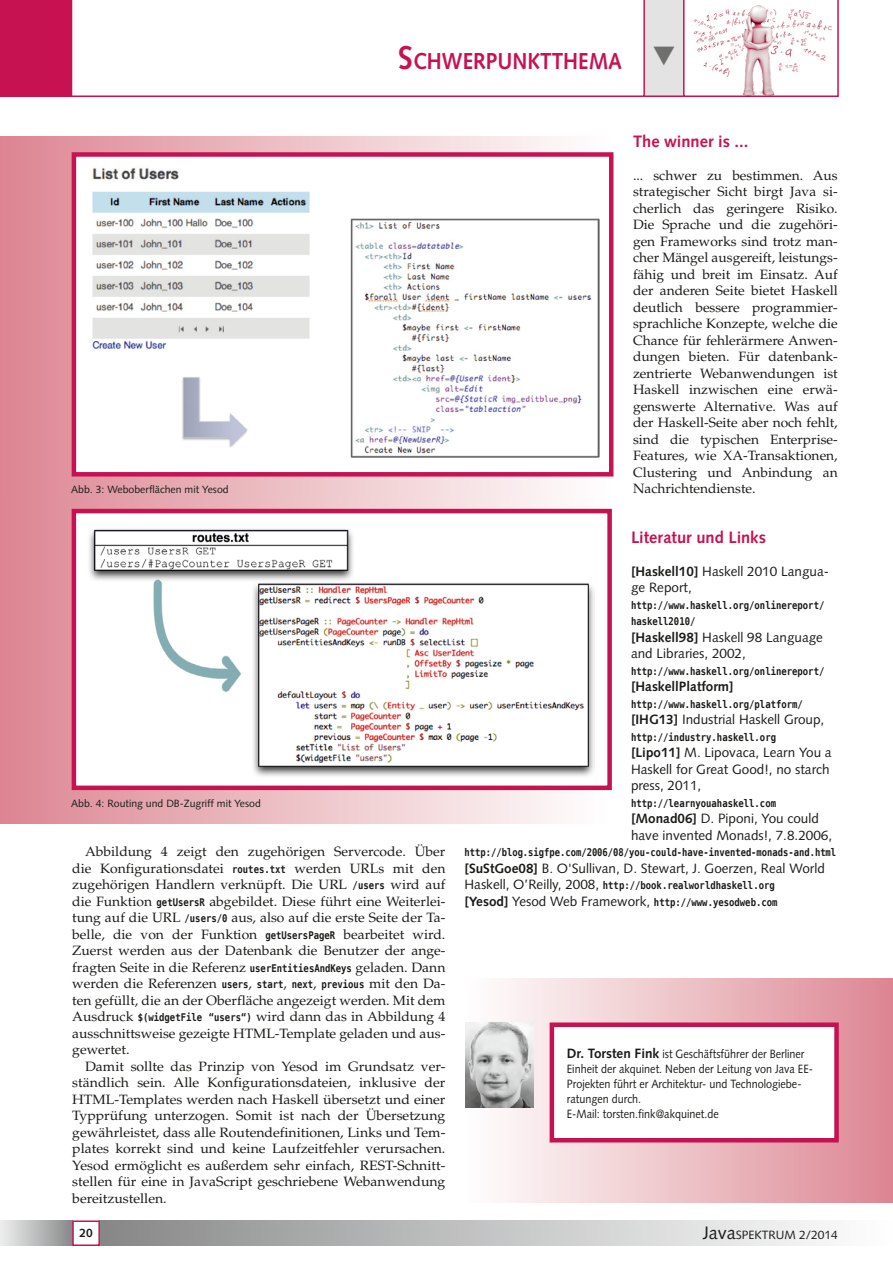
<style>
.page{position:relative;width:893px;height:1263px;background:#fff}
.page>*{position:absolute;margin:0;border:0;box-sizing:border-box;transform-origin:0 0}
.t1{font:700 23.1px "Syntax";color:#c71252;scale:.9 1}
.t2{font:700 16.5px "Syntax";color:#c71252}
.t3{font:13.5px/16.5px "Palatino";color:#1a1a18;text-align:justify}
.t4{font:13.5px/16.5px "Palatino";color:#1a1a18;text-align:justify;scale:1.04 1}
.t5{font:13.5px/16.5px "Syntax";color:#1a1a18}
.t6{font:700 13.5px "Syntax";color:#1a1a18}
.t7{font:12px/15px "Syntax";color:#1a1a18;scale:.9 1}
.t8{font:12px "Syntax";color:#1a1a18}
.t9{font:700 12px "Syntax";color:#1a1a18}
.t10{font:700 10.5px/16.5px "Bitstream Vera Sans Mono";color:#1a1a18;scale:.85 1}
.t11{font:700 10.5px "Bitstream Vera Sans Mono";color:#1a1a18;scale:.84 1}
.t12{font:10.5px "Syntax";color:#1a1a18}
.s1{font-size:33px}
.s2{font-family:"Bitstream Vera Sans Mono";font-weight:700;font-size:10.5px}
.s3{font-weight:700}
.s4{font-family:"Syntax";font-weight:400;font-size:13.5px}
.s5{font-family:"Syntax";font-size:13.5px}
.s6{font-weight:700;font-size:13.5px}
.s7{font-size:18px}
</style>
<div class="page">
<div style="left:0;top:1220px;width:72px;height:26px;background:linear-gradient(to right,#efeff0,#8b8b8c)"></div>
<div style="left:100px;top:1220px;width:793px;height:26px;background:linear-gradient(to right,#888989,#fff)"></div>
<div style="left:72px;top:1220px;width:28px;height:26px;border:2px solid #c71252"></div>
<svg style="left:72px;top:0;width:571px;height:97px"></svg>
<div style="left:0;top:0;width:72px;height:97px;background:#c71252"></div>
<svg style="left:0;top:493px;width:612px;height:330px;background:#e7abb3"></svg>
<div style="left:74px;top:511px;width:536px;height:277px;background:#fff"></div>
<img style="left:89px;top:529px;width:505px;height:247px">
<div style="left:72px;top:509px;width:540px;height:281px;border:4px solid #c71252"></div>
<div style="left:0;top:137px;width:614px;height:356px;background:linear-gradient(to right,#dd8692,#fff)"></div>
<div style="left:74px;top:154px;width:537px;height:320px;background:#fff"></div>
<img style="left:92px;top:167px;width:508px;height:290px">
<div style="left:72px;top:152px;width:541px;height:324px;border:4px solid #c71252"></div>
<div style="left:466px;top:978px;width:427px;height:224px;background:linear-gradient(to right,#fefffe,#dd8591)"></div>
<div style="left:552px;top:1025px;width:284px;height:115px;background:#fff"></div>
<div style="left:550px;top:1022px;width:289px;height:120px;border:4px solid #c71252"></div>
<img style="left:466px;top:1022px;width:67px;height:85px">
<svg style="left:643px;top:0;width:196px;height:97px"></svg>
<h1 class="t1" style="left:398px;top:48px;width:250px"><span class="s1">S</span>CHWERPUNKTTHEMA</h1>
<p class="t12" style="left:71px;top:483px;width:159px">Abb. 3: Weboberflächen mit Yesod</p>
<p class="t12" style="left:71px;top:797px;width:191px">Abb. 4: Routing und DB-Zugriff mit Yesod</p>
<p class="t3" style="left:72px;top:843px;width:375px;text-indent:13px">Abbildung 4 zeigt den zugehörigen Servercode. Über die Konfigurationsdatei <span class="s2">routes.txt</span> werden URLs mit den zugehörigen Handlern verknüpft. Die URL <span class="s2">/users</span> wird auf die Funktion <span class="s2">getUsersR</span> abgebildet. Diese führt eine Weiterlei&shy;tung auf die URL <span class="s2">/users/0</span> aus, also auf die erste Seite der Ta&shy;belle, die von der Funktion <span class="s2">getUsersPageR</span> bearbeitet wird.<br>Zuerst werden aus der Datenbank die Benutzer der ange&shy;fragten Seite in die Referenz <span class="s2">userEntitiesAndKeys</span> geladen. Dann werden die Referenzen <span class="s2">users</span>, <span class="s2">start</span>, <span class="s2">next</span>, <span class="s2">previous</span> mit den Da&shy;ten gefüllt, die an der Oberfläche angezeigt werden. Mit dem Ausdruck <span class="s2">$(widgetFile “users“)</span> wird dann das in Abbildung 4 ausschnittsweise gezeigte HTML-Template geladen und aus&shy;gewertet.</p>
<p class="t4" style="left:72px;top:1058px;width:360px;text-indent:13px">Damit sollte das Prinzip von Yesod im Grundsatz ver&shy;ständlich sein. Alle Konfigurationsdateien, inklusive der HTML-Templates werden nach Haskell übersetzt und einer Typprüfung unterzogen. Somit ist nach der Übersetzung gewährleistet, dass alle Routendefinitionen, Links und Tem&shy;plates korrekt sind und keine Laufzeitfehler verursachen.<br>Yesod ermöglicht es außerdem sehr einfach, REST-Schnitt&shy;stellen für eine in JavaScript geschriebene Webanwendung bereitzustellen.</p>
<p class="t2" style="left:633px;top:131px;width:117px">The winner is ...</p>
<p class="t3" style="left:633px;top:167px;width:206px">... schwer zu bestimmen. Aus strategischer Sicht birgt Java si&shy;cherlich das geringere Risiko.<br>Die Sprache und die zugehöri&shy;gen Frameworks sind trotz man&shy;cher Mängel ausgereift, leistungs&shy;fähig und breit im Einsatz. Auf der anderen Seite bietet Haskell deutlich bessere programmier&shy;sprachliche Konzepte, welche die Chance für fehlerärmere Anwen&shy;dungen bieten. Für datenbank&shy;zentrierte Webanwendungen ist Haskell inzwischen eine erwä&shy;genswerte Alternative. Was auf der Haskell-Seite aber noch fehlt, sind die typischen Enterprise-Features, wie XA-Transaktionen, Clustering und Anbindung an Nachrichtendienste.</p>
<p class="t2" style="left:631px;top:527px;width:137px">Literatur und Links</p>
<p class="t5" style="left:631px;top:563px;width:200px"><span class="s3">[Haskell10]</span> Haskell 2010 Langua&shy;ge Report,</p>
<p class="t10" style="left:631px;top:597px;width:229px">http://www.haskell.org/onlinereport/ haskell2010/</p>
<p class="t5" style="left:631px;top:629px;width:194px"><span class="s3">[Haskell98]</span> Haskell 98 Language and Libraries, 2002,</p>
<p class="t10" style="left:631px;top:663px;width:229px">http://www.haskell.org/onlinereport/</p>
<p class="t6" style="left:631px;top:679px;width:104px">[HaskellPlatform]</p>
<p class="t10" style="left:631px;top:696px;width:204px">http://www.haskell.org/platform/</p>
<p class="t5" style="left:631px;top:711px;width:195px"><span class="s3">[IHG13]</span> Industrial Haskell Group,</p>
<p class="t10" style="left:631px;top:729px;width:172px">http://industry.haskell.org</p>
<p class="t5" style="left:631px;top:744px;width:202px"><span class="s3">[Lipo11]</span> M. Lipovaca, Learn You a<br>Haskell for Great Good!, no starch press, 2011,</p>
<p class="t10" style="left:631px;top:795px;width:172px">http://learnyouahaskell.com</p>
<p class="t5" style="left:631px;top:810px;width:203px"><span class="s3">[Monad06]</span> D. Piponi, You could have invented Monads!, 7.8.2006,</p>
<p class="t11" style="left:465px;top:846px;width:444px">http://blog.sigfpe.com/2006/08/you-could-have-invented-monads-and.html</p>
<p class="t5" style="left:465px;top:860px;width:362px"><span class="s3">[SuStGoe08]</span> B. O'Sullivan, D. Stewart, J. Goerzen, Real World</p>
<p class="t10" style="left:465px;top:877px;width:370px"><span class="s4">Haskell, O’Reilly, 2008,</span> http://book.realworldhaskell.org <span class="s5">[Yesod]</span> <span class="s4">Yesod Web Framework,</span> http://www.yesodweb.com</p>
<p class="t7" style="left:567px;top:1046px;width:275px"><span class="s6">Dr. Torsten Fink</span> ist Geschäftsführer der Berliner Einheit der akquinet. Neben der Leitung von Java EE-Projekten führt er Architektur- und Technologiebe&shy;ratungen durch.<br>E-Mail: torsten.fink@akquinet.de</p>
<p class="t9" style="left:79px;top:1226px;width:15px">20</p>
<p class="t8" style="left:703px;top:1227px;width:137px"><span class="s7">Java</span>SPEKTRUM 2/2014</p>
</div>
